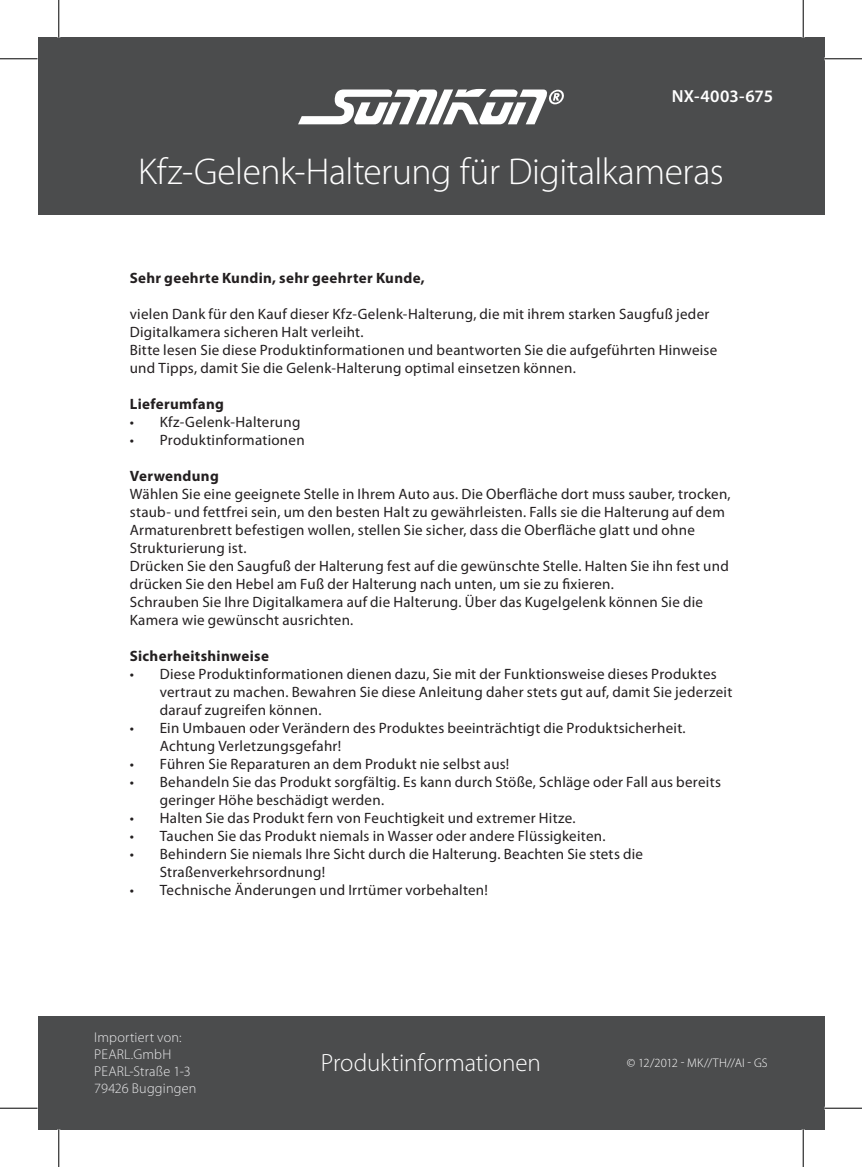
<style>
.page{position:relative;width:862px;height:1167px;background:#fff}
.page>*{position:absolute;margin:0;border:0;box-sizing:border-box;transform-origin:0 0}
.t1{font:300 37.5px "Myriad Pro";letter-spacing:-.015em;color:#fff}
.t2{font:300 25px "Myriad Pro";letter-spacing:-.005em;color:#fff}
.t3{font:600 17.5px "Myriad Pro";letter-spacing:.005em;color:#fff}
.t4{font:15px/18px "Myriad Pro";letter-spacing:.02em;color:#231f20}
.t5{font:700 15px "Myriad Pro";letter-spacing:.02em;color:#231f20}
.t6{font:300 14.25px/17px "Myriad Pro";letter-spacing:.015em;color:#ececee}
.t7{font:300 12.5px "Myriad Pro";color:#fff}
</style>
<div class="page">
<div style="left:38px;top:1015px;width:786px;height:114px;background:#4b4c4d"></div>
<div style="left:38px;top:38px;width:786px;height:177px;background:#4b4c4d"></div>
<svg style="left:298px;top:89px;width:266px;height:35px"></svg>
<hr style="left:0;top:58px;width:38px;height:1px;background:#000">
<hr style="left:824px;top:58px;width:38px;height:1px;background:#000">
<hr style="left:0;top:1107px;width:38px;height:1px;background:#000">
<hr style="left:824px;top:1107px;width:38px;height:1px;background:#000">
<hr style="left:58px;top:0;width:1px;height:37px;background:#000">
<hr style="left:58px;top:1129px;width:1px;height:37px;background:#000">
<hr style="left:802px;top:0;width:1px;height:37px;background:#000">
<hr style="left:802px;top:1129px;width:1px;height:37px;background:#000">
<p class="t3" style="left:672px;top:85px;width:103px">NX-4003-675</p>
<h1 class="t1" style="left:138px;top:151px;width:587px">Kfz-Gelenk-Halterung für Digitalkameras</h1>
<p class="t5" style="left:130px;top:268px;width:296px">Sehr geehrte Kundin, sehr geehrter Kunde,</p>
<p class="t4" style="left:130px;top:305px;width:589px">vielen Dank für den Kauf dieser Kfz-Gelenk-Halterung, die mit ihrem starken Saugfuß jeder Digitalkamera sicheren Halt verleiht.<br>Bitte lesen Sie diese Produktinformationen und beantworten Sie die aufgeführten Hinweise und Tipps, damit Sie die Gelenk-Halterung optimal einsetzen können.</p>
<p class="t5" style="left:130px;top:394px;width:96px">Lieferumfang</p>
<p class="t4" style="left:130px;top:413px;width:172px">• Kfz-Gelenk-Halterung</p>
<p class="t4" style="left:130px;top:431px;width:176px">• Produktinformationen</p>
<p class="t5" style="left:130px;top:466px;width:90px">Verwendung</p>
<p class="t4" style="left:130px;top:485px;width:602px">Wählen Sie eine geeignete Stelle in Ihrem Auto aus. Die Oberfläche dort muss sauber, trocken, staub- und fettfrei sein, um den besten Halt zu gewährleisten. Falls sie die Halterung auf dem Armaturenbrett befestigen wollen, stellen Sie sicher, dass die Oberfläche glatt und ohne Strukturierung ist.<br>Drücken Sie den Saugfuß der Halterung fest auf die gewünschte Stelle. Halten Sie ihn fest und drücken Sie den Hebel am Fuß der Halterung nach unten, um sie zu fixieren.<br>Schrauben Sie Ihre Digitalkamera auf die Halterung. Über das Kugelgelenk können Sie die Kamera wie gewünscht ausrichten.</p>
<p class="t5" style="left:130px;top:646px;width:141px">Sicherheitshinweise</p>
<p class="t4" style="left:160px;top:665px;width:574px;text-indent:-30px">• Diese Produktinformationen dienen dazu, Sie mit der Funktionsweise dieses Produktes vertraut zu machen. Bewahren Sie diese Anleitung daher stets gut auf, damit Sie jederzeit darauf zugreifen können.</p>
<p class="t4" style="left:160px;top:719px;width:527px;text-indent:-30px">• Ein Umbauen oder Verändern des Produktes beeinträchtigt die Produktsicherheit.<br>Achtung Verletzungsgefahr!</p>
<p class="t4" style="left:130px;top:755px;width:381px">• Führen Sie Reparaturen an dem Produkt nie selbst aus!</p>
<p class="t4" style="left:160px;top:773px;width:562px;text-indent:-30px">• Behandeln Sie das Produkt sorgfältig. Es kann durch Stöße, Schläge oder Fall aus bereits geringer Höhe beschädigt werden.</p>
<p class="t4" style="left:130px;top:809px;width:447px">• Halten Sie das Produkt fern von Feuchtigkeit und extremer Hitze.</p>
<p class="t4" style="left:130px;top:827px;width:477px">• Tauchen Sie das Produkt niemals in Wasser oder andere Flüssigkeiten.</p>
<p class="t4" style="left:160px;top:845px;width:485px;text-indent:-30px">• Behindern Sie niemals Ihre Sicht durch die Halterung. Beachten Sie stets die<br>Straßenverkehrsordnung!</p>
<p class="t4" style="left:130px;top:881px;width:360px">• Technische Änderungen und Irrtümer vorbehalten!</p>
<p class="t6" style="left:94px;top:1028px;width:104px">Importiert von:<br>PEARL.GmbH<br>PEARL-Straße 1-3<br>79426 Buggingen</p>
<h2 class="t2" style="left:321px;top:1049px;width:221px">Produktinformationen</h2>
<p class="t7" style="left:627px;top:1055px;width:142px">© 12/2012 - MK//th//ai - GS</p>
</div>
